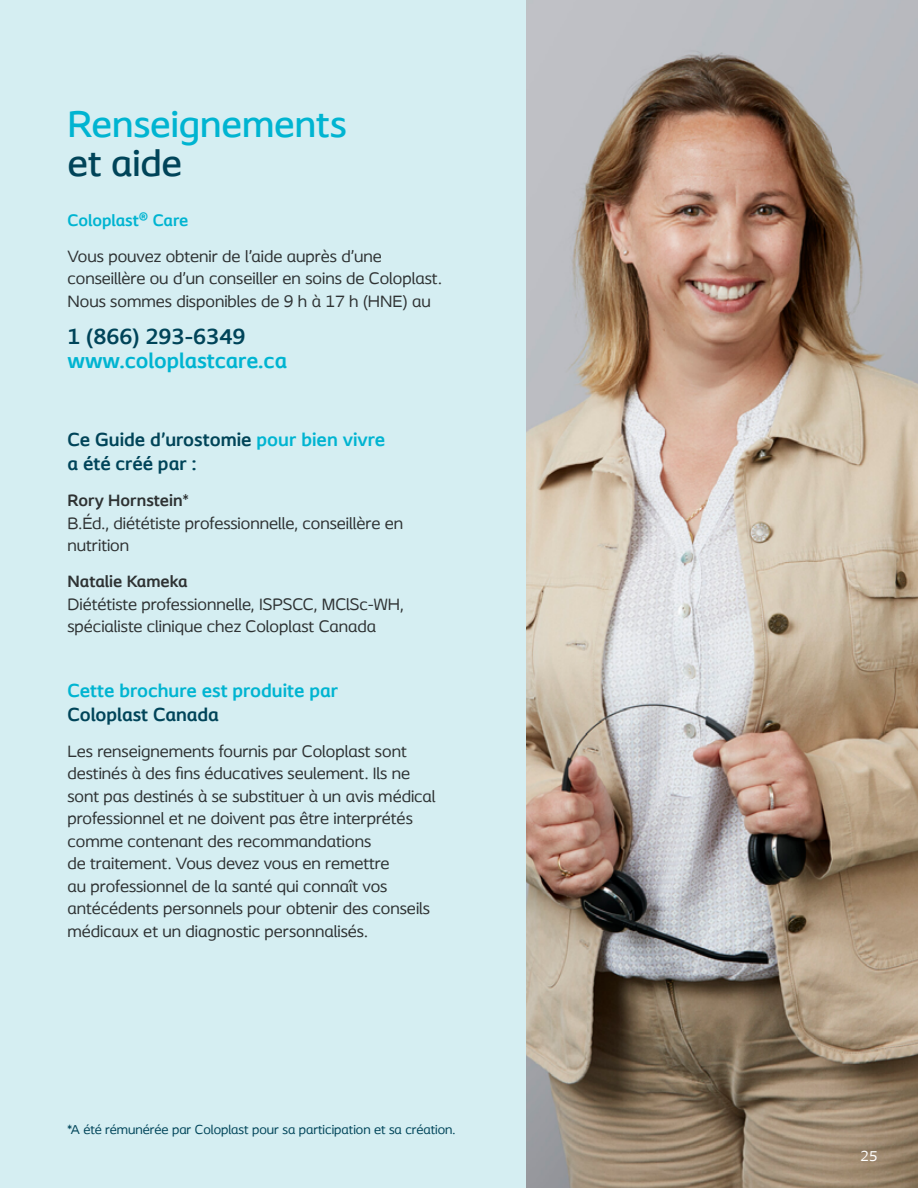
<style>
.page{position:relative;width:918px;height:1188px;background:#d5eef2}
.page>*{position:absolute;margin:0;border:0;box-sizing:border-box;transform-origin:0 0}
.t1{font:500 39px "Coloplast";color:#00b4d1}
.t2{font:500 39px "Coloplast";color:#004459}
.t3{font:700 22.5px "Coloplast";color:#00b4d1}
.t4{font:700 22.5px "Coloplast";color:#004459}
.t5{font:700 19.5px/24px "Coloplast";color:#004458}
.t6{font:700 19.5px "Coloplast";color:#00b4d1}
.t7{font:700 19.5px "Coloplast";color:#004459}
.t8{font:17.25px/22.5px "Coloplast";color:#2e3233}
.t9{font:700 17.25px "Coloplast";color:#00b4d1}
.t10{font:700 17.25px "Coloplast";color:#2e3233}
.t11{font:15px "Coloplast";color:#fff}
.t12{font:13.5px "Coloplast";color:#004459}
.s1{color:#004459}
.s2{color:#00b4d1}
.s3{font-weight:700}
</style>
<div class="page">
<img style="left:526px;top:0;width:392px;height:1188px">
<h1 class="t1" style="left:68px;top:101px;width:281px">Renseignements</h1>
<h1 class="t2" style="left:68px;top:140px;width:116px">et aide</h1>
<p class="t9" style="left:68px;top:210px;width:122px">Coloplast® Care</p>
<p class="t8" style="left:68px;top:245px;width:376px">Vous pouvez obtenir de l’aide auprès d’une conseillère ou d’un conseiller en soins de Coloplast.<br>Nous sommes disponibles de 9 h à 17 h (HNE) au</p>
<h2 class="t4" style="left:68px;top:323px;width:180px">1 (866) 293-6349</h2>
<h2 class="t3" style="left:68px;top:347px;width:221px">www.coloplastcare.ca</h2>
<p class="t5" style="left:68px;top:428px;width:319px"><span class="s1">Ce</span> Guide d’urostomie <span class="s2">pour bien vivre </span><span class="s1">a été créé par :</span></p>
<p class="t8" style="left:68px;top:489px;width:337px"><span class="s3">Rory Hornstein</span>*<br>B.Éd., diététiste professionnelle, conseillère en nutrition</p>
<p class="t10" style="left:68px;top:571px;width:122px">Natalie Kameka</p>
<p class="t8" style="left:68px;top:593px;width:338px">Diététiste professionnelle, ISPSCC, MClSc-WH, spécialiste clinique chez Coloplast Canada</p>
<p class="t6" style="left:68px;top:679px;width:272px">Cette brochure est produite par</p>
<p class="t7" style="left:68px;top:703px;width:153px">Coloplast Canada</p>
<p class="t8" style="left:68px;top:740px;width:370px">Les renseignements fournis par Coloplast sont destinés à des fins éducatives seulement. Ils ne sont pas destinés à se substituer à un avis médical professionnel et ne doivent pas être interprétés comme contenant des recommandations<br>de traitement. Vous devez vous en remettre<br>au professionnel de la santé qui connaît vos antécédents personnels pour obtenir des conseils médicaux et un diagnostic personnalisés.</p>
<p class="t12" style="left:68px;top:1121px;width:390px">*A été rémunérée par Coloplast pour sa participation et sa création.</p>
<p class="t11" style="left:861px;top:1147px;width:18px">25</p>
</div>
